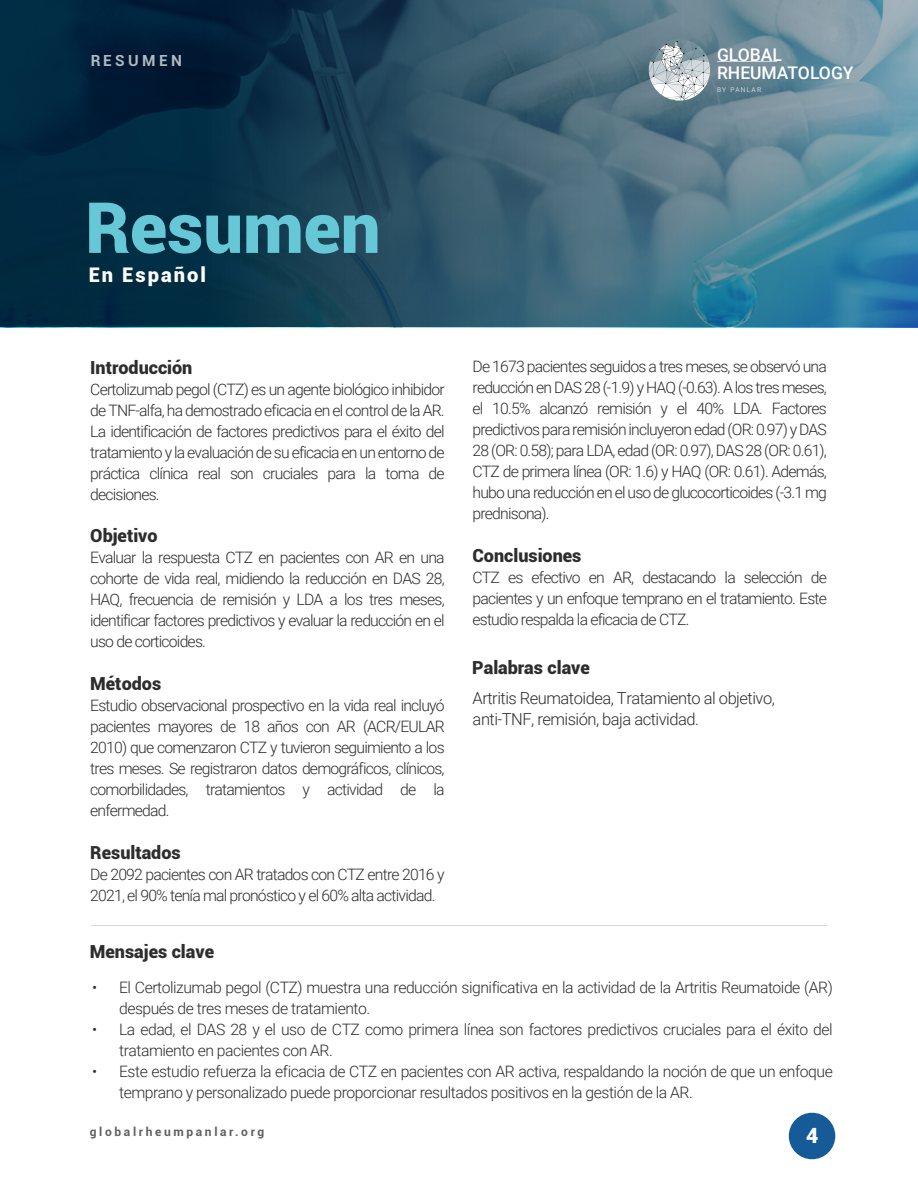
<style>
.page{position:relative;width:918px;height:1188px;background:#fff}
.page>*{position:absolute;margin:0;border:0;box-sizing:border-box;transform-origin:0 0}
.t1{font:900 70.65px "Roboto";color:#66c8d6}
.t2{font:900 21px "Roboto";color:#fff}
.t3{font:900 20.1px "Roboto";letter-spacing:.1em;color:#fff}
.t4{font:900 18px "Roboto";color:#2d2d2d}
.t5{font:500 17.55px/17.4px "Roboto";color:#fff}
.t6{font:300 16.5px/21px "Roboto";letter-spacing:-.03em;color:#2d2d2d}
.t7{font:300 15.75px/21px "Roboto";letter-spacing:-.03em;color:#2d2d2d;text-align:justify}
.t8{font:300 15.75px/21px "Roboto";letter-spacing:-.05em;color:#2d2d2d}
.t9{font:700 15.45px "Roboto";letter-spacing:.22em;color:#fff}
.t10{font:700 12px "Roboto";letter-spacing:.22em;color:#606060}
.t11{font:300 6.6px "Roboto";letter-spacing:.2em;color:#fff}
</style>
<div class="page">
<div style="left:789px;top:1113px;width:46px;height:46px;background:#165b97;border-radius:50%"></div>
<svg style="left:0;top:0;width:918px;height:327px;background:#2e576c"></svg>
<svg style="left:649px;top:39px;width:61px;height:62px;background:#a9b6bc"></svg>
<hr style="left:717px;top:62px;width:60px;height:1px;background:#fff">
<hr style="left:91px;top:925px;width:736px;height:1px;background:#d8d8d8">
<p class="t9" style="left:90px;top:50px;width:93px">RESUMEN</p>
<p class="t5" style="left:717px;top:46px;width:138px">GLOBAL<br>RHEUMATOLOGY</p>
<p class="t11" style="left:717px;top:85px;width:46px">BY PANLAR</p>
<h1 class="t1" style="left:85px;top:178px;width:297px">Resumen</h1>
<p class="t3" style="left:89px;top:261px;width:119px">En Español</p>
<p class="t4" style="left:90px;top:355px;width:104px">Introducción</p>
<p class="t7" style="left:90px;top:378px;width:356px">Certolizumab pegol (CTZ) es un agente biológico inhibidor de TNF-alfa, ha demostrado eficacia en el control de la AR.<br>La identificación de factores predictivos para el éxito del tratamiento y la evaluación de su eficacia en un entorno de práctica clínica real son cruciales para la toma de decisiones.</p>
<p class="t4" style="left:90px;top:523px;width:69px">Objetivo</p>
<p class="t7" style="left:90px;top:547px;width:356px">Evaluar la respuesta CTZ en pacientes con AR en una cohorte de vida real, midiendo la reducción en DAS 28, HAQ, frecuencia de remisión y LDA a los tres meses, identificar factores predictivos y evaluar la reducción en el uso de corticoides.</p>
<p class="t4" style="left:90px;top:671px;width:72px">Métodos</p>
<p class="t7" style="left:90px;top:694px;width:356px">Estudio observacional prospectivo en la vida real incluyó pacientes mayores de 18 años con AR (ACR/EULAR 2010) que comenzaron CTZ y tuvieron seguimiento a los tres meses. Se registraron datos demográficos, clínicos, comorbilidades, tratamientos y actividad de la enfermedad.</p>
<p class="t4" style="left:90px;top:839px;width:92px">Resultados</p>
<p class="t8" style="left:90px;top:863px;width:356px">De 2092 pacientes con AR tratados con CTZ entre 2016 y<br>2021, el 90% tenía mal pronóstico y el 60% alta actividad.</p>
<p class="t4" style="left:90px;top:939px;width:126px">Mensajes clave</p>
<p class="t7" style="left:472px;top:356px;width:356px">De 1673 pacientes seguidos a tres meses, se observó una reducción en DAS 28 (-1.9) y HAQ (-0.63). A los tres meses, el 10.5% alcanzó remisión y el 40% LDA. Factores predictivos para remisión incluyeron edad (OR: 0.97) y DAS 28 (OR: 0.58); para LDA, edad (OR: 0.97), DAS 28 (OR: 0.61), CTZ de primera línea (OR: 1.6) y HAQ (OR: 0.61). Además, hubo una reducción en el uso de glucocorticoides (-3.1 mg prednisona).</p>
<p class="t4" style="left:472px;top:543px;width:110px">Conclusiones</p>
<p class="t7" style="left:472px;top:566px;width:356px">CTZ es efectivo en AR, destacando la selección de pacientes y un enfoque temprano en el tratamiento. Este estudio respalda la eficacia de CTZ.</p>
<p class="t4" style="left:472px;top:655px;width:119px">Palabras clave</p>
<p class="t6" style="left:473px;top:687px;width:304px">Artritis Reumatoidea, Tratamiento al objetivo, anti-TNF, remisión, baja actividad.</p>
<p class="t7" style="left:119px;top:976px;width:715px;text-indent:-27px">• El Certolizumab pegol (CTZ) muestra una reducción significativa en la actividad de la Artritis Reumatoide (AR) después de tres meses de tratamiento.</p>
<p class="t7" style="left:119px;top:1018px;width:715px;text-indent:-27px">• La edad, el DAS 28 y el uso de CTZ como primera línea son factores predictivos cruciales para el éxito del tratamiento en pacientes con AR.</p>
<p class="t7" style="left:119px;top:1060px;width:715px;text-indent:-27px">• Este estudio refuerza la eficacia de CTZ en pacientes con AR activa, respaldando la noción de que un enfoque temprano y personalizado puede proporcionar resultados positivos en la gestión de la AR.</p>
<p class="t10" style="left:90px;top:1123px;width:176px">globalrheumpanlar.org</p>
<h2 class="t2" style="left:806px;top:1121px;width:14px">4</h2>
</div>
